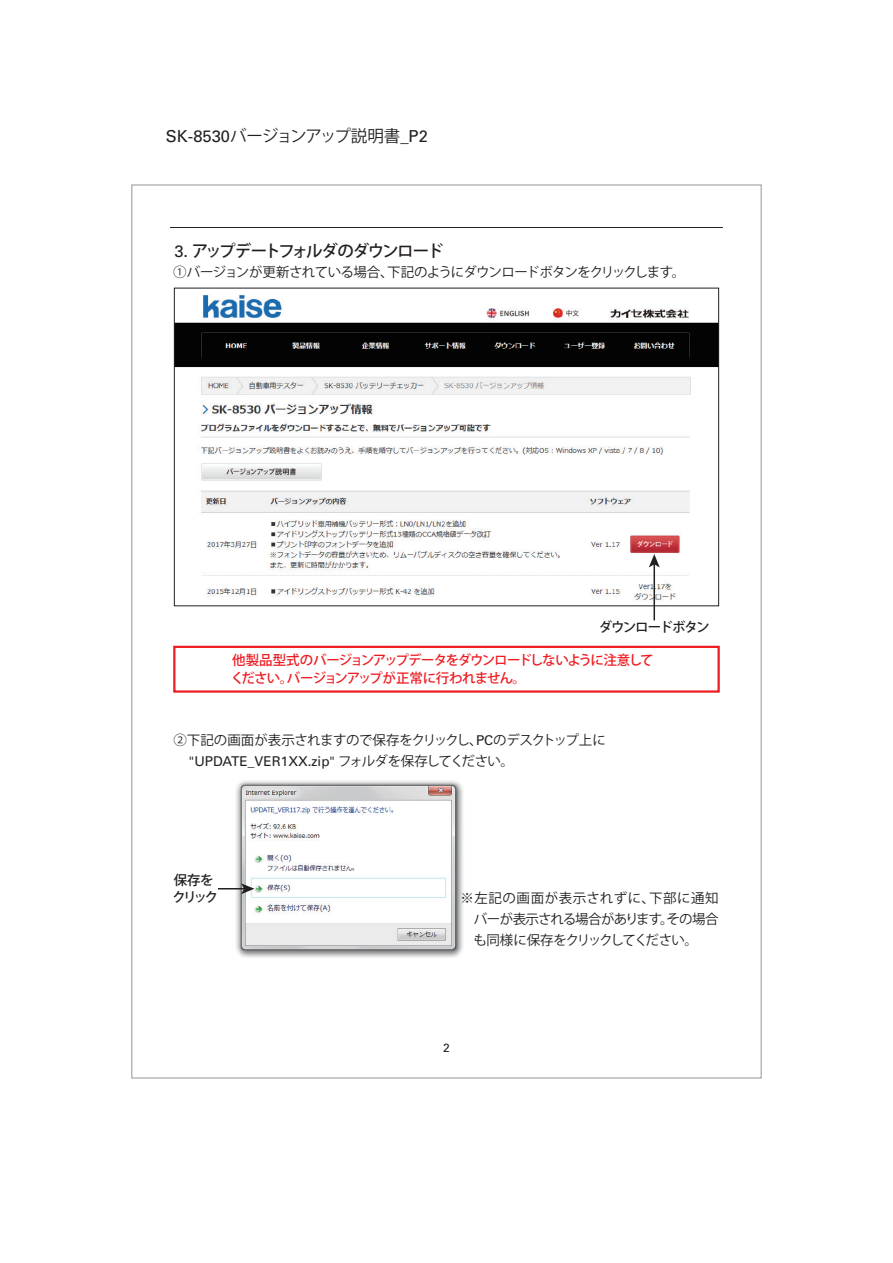
<style>
.page{position:relative;width:893px;height:1263px;background:#fff}
.page>*{position:absolute;margin:0;border:0;box-sizing:border-box;transform-origin:0 0}
.t1{font:16.5px "Koz Go Pro";letter-spacing:-.055em;color:#231f20}
.t2{font:500 16.5px "Koz Go Pro";letter-spacing:-.1em;color:#231f20}
.t3{font:13.5px/21px "Koz Go Pro";letter-spacing:-.04em;color:#231f20;text-align:justify}
.t4{font:500 13.5px/18px "Koz Go Pro";letter-spacing:-.08em;color:#ee1d23}
.t5{font:13.5px "Univers";color:#231f20}
.t6{font:500 13.5px/16.5px "Koz Go Pro";letter-spacing:-.08em;color:#231f20}
.t7{font:12px "Univers";color:#231f20}
.s1{font-family:"Univers"}
.s2{font-family:"Univers";font-weight:400}
.s3{font-family:"Koz Go Pro"}
</style>
<div class="page">
<img style="left:234px;top:780px;width:229px;height:178px">
<img style="left:176px;top:295px;width:541px;height:307px">
<hr style="left:170px;top:227px;width:553px;height:1px;background:#231f20">
<hr style="left:218px;top:888px;width:30px;height:1px;background:#231f20">
<svg style="left:241px;top:883px;width:13px;height:11px"></svg>
<div style="left:173px;top:646px;width:547px;height:47px;border:2px solid #ee1d23"></div>
<hr style="left:653px;top:561px;width:2px;height:59px;background:#231f20">
<svg style="left:649px;top:554px;width:11px;height:13px"></svg>
<p class="t1" style="left:166px;top:126px;width:263px"><span class="s1">SK-8530</span>バージョンアップ説明書<span class="s1">_P2</span></p>
<p class="t2" style="left:174px;top:240px;width:271px"><span class="s2">3.</span> アップデートフォルダのダウンロード</p>
<p class="t3" style="left:173px;top:262px;width:514px">①バージョンが更新されている場合、下記のようにダウンロードボタンをクリックします。</p>
<p class="t6" style="left:599px;top:619px;width:112px">ダウンロードボタン</p>
<p class="t4" style="left:231px;top:652px;width:424px">他製品型式のバージョンアップデータをダウンロードしないように注意してください。バージョンアップが正常に行われません。</p>
<p class="t3" style="left:173px;top:729px;width:434px">②下記の画面が表示されますので保存をクリックし、<span class="s1">PC</span>のデスクトップ上に</p>
<p class="t5" style="left:189px;top:753px;width:327px">"UPDATE_VER1XX.zip" <span class="s3">フォルダを保存してください。</span></p>
<p class="t6" style="left:173px;top:873px;width:47px">保存をクリック</p>
<p class="t3" style="left:474px;top:888px;width:247px;text-indent:-13px">※左記の画面が表示されずに、下部に通知バーが表示される場合があります。その場合も同様に保存をクリックしてください。</p>
<p class="t7" style="left:443px;top:1041px;width:8px">2</p>
</div>
